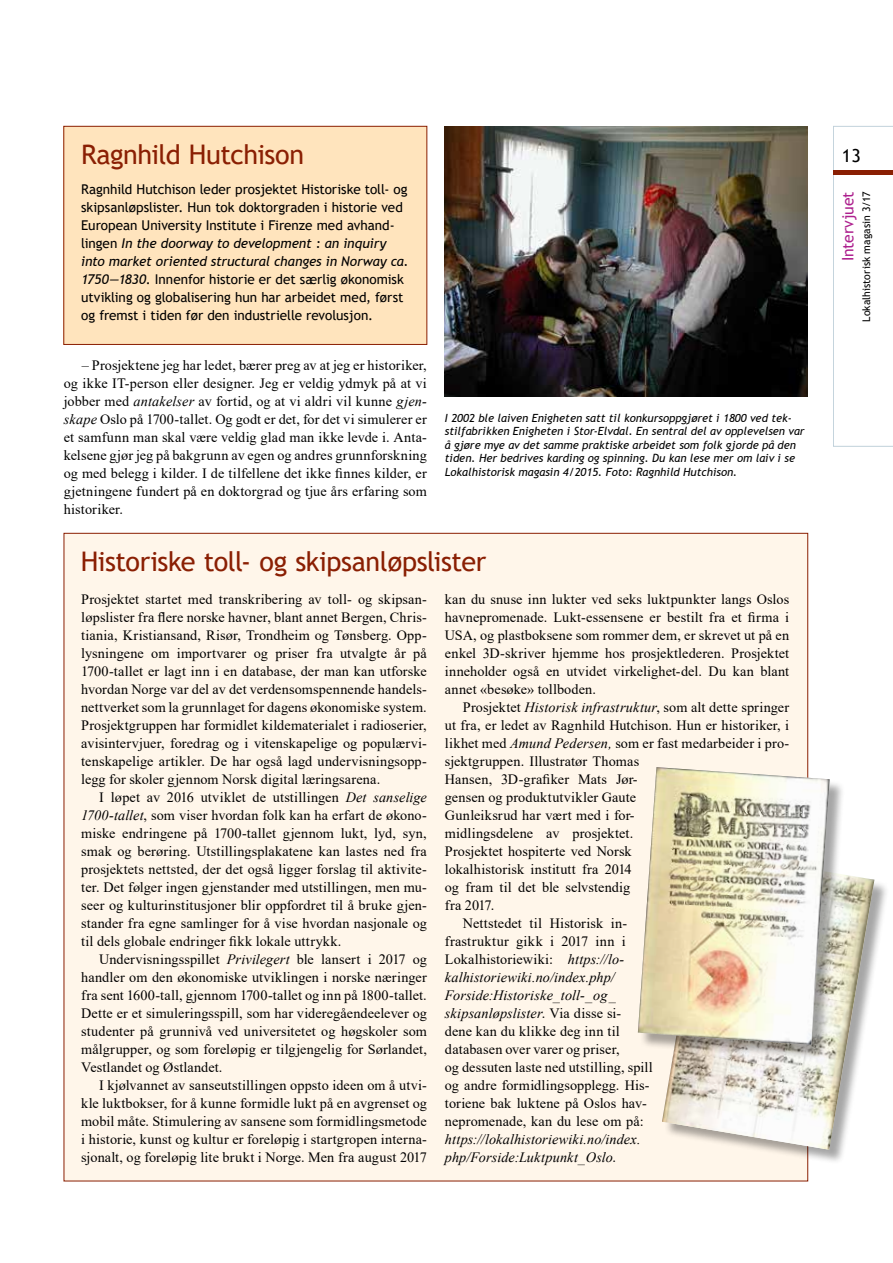
<style>
.page{position:relative;width:893px;height:1263px;background:#fff}
.page>*{position:absolute;margin:0;border:0;box-sizing:border-box;transform-origin:0 0}
.t1{font:27px "Trebuchet MS";letter-spacing:-.02em;color:#8a1f03}
.t2{font:18px "Trebuchet MS";color:#000}
.t3{font:15.75px "Trebuchet MS";letter-spacing:-.01em;color:#ad208e}
.t4{font:14.25px/18px "Times New Roman";letter-spacing:.005em;color:#000;text-align:justify}
.t5{font:italic 14.25px/18px "Times New Roman";letter-spacing:.01em;color:#000}
.t6{font:14.25px "Times New Roman";letter-spacing:.03em;color:#000}
.t7{font:13.5px/18px "Trebuchet MS";letter-spacing:-.005em;color:#000}
.t8{font:italic 11.25px/13.5px "Trebuchet MS";color:#000}
.t9{font:10.5px "Trebuchet MS";letter-spacing:.005em;color:#000}
.s1{font-style:italic}
.s2{font-style:normal}
</style>
<div class="page">
<div style="left:64px;top:533px;width:744px;height:648px;background:#fff6ea"></div>
<div style="left:664px;top:853px;width:225px;height:312px;background:#000;opacity:.35"></div>
<img style="left:662px;top:853px;width:212px;height:297px">
<div style="left:639px;top:769px;width:206px;height:291px;background:#000;opacity:.35"></div>
<img style="left:638px;top:767px;width:192px;height:278px">
<img style="left:445px;top:126px;width:363px;height:270px">
<div style="left:64px;top:126px;width:363px;height:218px;background:#ffe4bd"></div>
<div style="left:63px;top:126px;width:364px;height:219px;border:1px solid #8a1f03"></div>
<svg style="left:833px;top:126px;width:60px;height:320px"></svg>
<hr style="left:833px;top:170px;width:60px;height:4px;background:#8a1f03">
<h1 class="t1" style="left:81px;top:137px;width:225px">Ragnhild Hutchison</h1>
<p class="t7" style="left:81px;top:180px;width:329px">Ragnhild Hutchison leder prosjektet Historiske toll- og skipsanløpslister. Hun tok doktorgraden i historie ved European University Institute i Firenze med avhand&shy;lingen <span class="s1">In the doorway to development : an inquiry into market oriented structural changes in Norway ca.<br>1750—1830</span>. Innenfor historie er det særlig økonomisk utvikling og globalisering hun har arbeidet med, først og fremst i tiden før den industrielle revolusjon.</p>
<p class="t3" style="left:838px;top:261px;width:71px;rotate:-90deg">Intervjuet</p>
<p class="t9" style="left:860px;top:322px;width:132px;rotate:-90deg">Lokalhistorisk magasin 3/17</p>
<p class="t2" style="left:842px;top:144px;width:20px">13</p>
<p class="t4" style="left:64px;top:355px;width:365px;text-indent:18px">– Prosjektene jeg har ledet, bærer preg av at jeg er historiker, og ikke IT-person eller designer. Jeg er veldig ydmyk på at vi jobber med <span class="s1">antakelser</span> av fortid, og at vi aldri vil kunne <span class="s1">gjen&shy;skape</span> Oslo på 1700-tallet. Og godt er det, for det vi simulerer er et samfunn man skal være veldig glad man ikke levde i. Anta&shy;kelsene gjør jeg på bakgrunn av egen og andres grunnforskning og med belegg i kilder. I de tilfellene det ikke finnes kilder, er gjetningene fundert på en doktorgrad og tjue års erfaring som historiker.</p>
<p class="t8" style="left:445px;top:411px;width:361px">I 2002 ble laiven Enigheten satt til konkursoppgjøret i 1800 ved tek&shy;stilfabrikken Enigheten i Stor-Elvdal. En sentral del av opplevelsen var å gjøre mye av det samme praktiske arbeidet som folk gjorde på den tiden. Her bedrives karding og spinning. Du kan lese mer om laiv i se Lokalhistorisk magasin 4/2015. Foto: Ragnhild Hutchison.</p>
<h1 class="t1" style="left:81px;top:544px;width:407px">Historiske toll- og skipsanløpslister</h1>
<p class="t4" style="left:81px;top:590px;width:347px">Prosjektet startet med transkribering av toll- og skipsan&shy;løpslister fra flere norske havner, blant annet Bergen, Chris&shy;tiania, Kristiansand, Risør, Trondheim og Tønsberg. Opp&shy;lysningene om importvarer og priser fra utvalgte år på 1700-tallet er lagt inn i en database, der man kan utforske hvordan Norge var del av det verdensomspennende handels&shy;nettverket som la grunnlaget for dagens økonomiske system.<br>Prosjektgruppen har formidlet kildematerialet i radioserier, avisintervjuer, foredrag og i vitenskapelige og populærvi&shy;tenskapelige artikler. De har også lagd undervisningsopp&shy;legg for skoler gjennom Norsk digital læringsarena.</p>
<p class="t4" style="left:81px;top:788px;width:347px;text-indent:18px">I løpet av 2016 utviklet de utstillingen <span class="s1">Det sanselige 1700-tallet</span>, som viser hvordan folk kan ha erfart de økono&shy;miske endringene på 1700-tallet gjennom lukt, lyd, syn, smak og berøring. Utstillingsplakatene kan lastes ned fra prosjektets nettsted, der det også ligger forslag til aktivite&shy;ter. Det følger ingen gjenstander med utstillingen, men mu&shy;seer og kulturinstitusjoner blir oppfordret til å bruke gjen&shy;stander fra egne samlinger for å vise hvordan nasjonale og til dels globale endringer fikk lokale uttrykk.</p>
<p class="t4" style="left:81px;top:950px;width:347px;text-indent:18px">Undervisningsspillet <span class="s1">Privilegert</span> ble lansert i 2017 og handler om den økonomiske utviklingen i norske næringer fra sent 1600-tall, gjennom 1700-tallet og inn på 1800-tallet.<br>Dette er et simuleringsspill, som har videregåendeelever og studenter på grunnivå ved universitetet og høgskoler som målgrupper, og som foreløpig er tilgjengelig for Sørlandet, Vestlandet og Østlandet.</p>
<p class="t4" style="left:81px;top:1076px;width:347px;text-indent:18px">I kjølvannet av sanseutstillingen oppsto ideen om å utvi&shy;kle luktbokser, for å kunne formidle lukt på en avgrenset og mobil måte. Stimulering av sansene som formidlingsmetode i historie, kunst og kultur er foreløpig i startgropen interna&shy;sjonalt, og foreløpig lite brukt i Norge. Men fra august 2017</p>
<p class="t4" style="left:445px;top:590px;width:346px">kan du snuse inn lukter ved seks luktpunkter langs Oslos havnepromenade. Lukt-essensene er bestilt fra et firma i USA, og plastboksene som rommer dem, er skrevet ut på en enkel 3D-skriver hjemme hos prosjektlederen. Prosjektet inneholder også en utvidet virkelighet-del. Du kan blant annet «besøke» tollboden.</p>
<p class="t4" style="left:463px;top:698px;width:328px">Prosjektet <span class="s1">Historisk infrastruktur</span>, som alt dette springer</p>
<p class="t4" style="left:445px;top:716px;width:346px">ut fra, er ledet av Ragnhild Hutchison. Hun er historiker, i</p>
<p class="t4" style="left:445px;top:734px;width:346px">likhet med <span class="s1">Amund Pedersen,</span> som er fast medarbeider i pro-</p>
<p class="t4" style="left:445px;top:752px;width:196px">sjektgruppen. Illustratør Thomas</p>
<p class="t4" style="left:445px;top:770px;width:194px">Hansen, 3D-grafiker Mats Jør-</p>
<p class="t4" style="left:445px;top:788px;width:193px">gensen og produktutvikler Gaute</p>
<p class="t4" style="left:445px;top:806px;width:191px">Gunleiksrud har vært med i for-</p>
<p class="t4" style="left:445px;top:824px;width:190px">midlingsdelene av prosjektet.</p>
<p class="t4" style="left:445px;top:842px;width:188px">Prosjektet hospiterte ved Norsk</p>
<p class="t4" style="left:445px;top:860px;width:188px">lokalhistorisk institutt fra 2014</p>
<p class="t4" style="left:445px;top:878px;width:187px">og fram til det ble selvstendig</p>
<p class="t4" style="left:445px;top:896px;width:51px">fra 2017.</p>
<p class="t4" style="left:463px;top:914px;width:166px">Nettstedet til Historisk in-</p>
<p class="t6" style="left:445px;top:931px;width:182px">frastruktur gikk i 2017 inn i</p>
<p class="t4" style="left:445px;top:950px;width:181px">Lokalhistoriewiki: <span class="s1">https://lo-</span></p>
<p class="t5" style="left:445px;top:968px;width:172px">kalhistoriewiki.no/index.php/</p>
<p class="t5" style="left:445px;top:986px;width:172px">Forside:Historiske_toll-_og_</p>
<p class="t5" style="left:445px;top:1004px;width:178px">skipsanløpslister<span class="s2">. Via disse si-</span></p>
<p class="t4" style="left:445px;top:1022px;width:176px">dene kan du klikke deg inn til</p>
<p class="t4" style="left:445px;top:1040px;width:176px">databasen over varer og priser,</p>
<p class="t4" style="left:445px;top:1058px;width:209px">og dessuten laste ned utstilling, spill</p>
<p class="t4" style="left:445px;top:1076px;width:206px">og andre formidlingsopplegg. His-</p>
<p class="t4" style="left:445px;top:1094px;width:203px">toriene bak luktene på Oslos hav-</p>
<p class="t4" style="left:445px;top:1112px;width:200px">nepromenade, kan du lese om på:</p>
<p class="t5" style="left:445px;top:1130px;width:197px">https://lokalhistoriewiki.no/index. php/Forside:Luktpunkt_Oslo<span class="s2">.</span></p>
</div>
